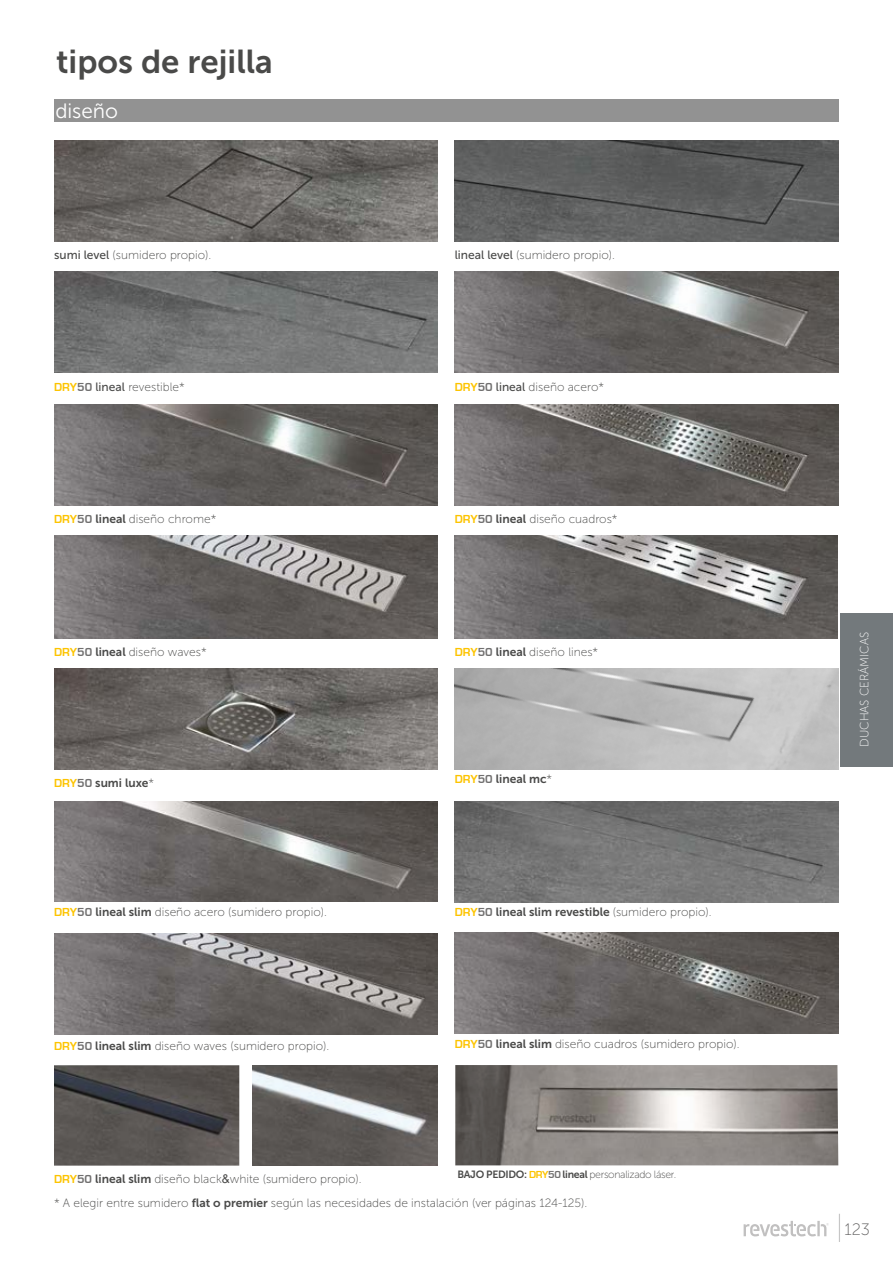
<style>
.page{position:relative;width:893px;height:1263px;background:#fff}
.page>*{position:absolute;margin:0;border:0;box-sizing:border-box;transform-origin:0 0}
.t1{font:33px "Museo Sans 700";color:#4a4a49}
.t2{font:20.7px "Museo Sans 300";color:#fff}
.t3{font:16.5px "Museo Sans 100";color:#646363}
.t4{font:12px "Museo Sans 100";color:#4a4a49}
.t5{font:12px "Museo Sans 700";color:#4a4a49}
.t6{font:12px "Museo Sans 100";color:#fff}
.t7{font:10.5px "Museo Sans 100";letter-spacing:-.03em;color:#4a4a49}
.s1{font-family:"Museo Sans 500"}
.s2{font-family:"Eurostile";font-weight:700;color:#fdc400}
.s3{font-family:"Eurostile";font-weight:700;color:#706f6f}
.s4{font-family:"Museo Sans 700"}
.s5{font-family:"Museo Sans 100"}
.s6{font-family:"Arial"}
</style>
<div class="page">
<svg style="left:744px;top:1221px;width:85px;height:15px"></svg>
<svg style="left:839px;top:1214px;width:1px;height:28px"></svg>
<div style="left:54px;top:99px;width:784px;height:22px;background:#929292"></div>
<img style="left:54px;top:271px;width:384px;height:101px">
<img style="left:455px;top:271px;width:383px;height:101px">
<img style="left:54px;top:141px;width:384px;height:100px">
<img style="left:455px;top:141px;width:383px;height:100px">
<img style="left:54px;top:404px;width:384px;height:101px">
<img style="left:455px;top:404px;width:383px;height:101px">
<img style="left:54px;top:535px;width:384px;height:103px">
<img style="left:455px;top:535px;width:382px;height:103px">
<img style="left:54px;top:668px;width:384px;height:101px">
<img style="left:455px;top:933px;width:383px;height:101px">
<img style="left:54px;top:933px;width:384px;height:101px">
<img style="left:455px;top:802px;width:383px;height:100px">
<img style="left:455px;top:669px;width:383px;height:100px">
<img style="left:54px;top:802px;width:383px;height:100px">
<img style="left:54px;top:1065px;width:185px;height:100px">
<img style="left:252px;top:1065px;width:185px;height:100px">
<img style="left:455px;top:1065px;width:383px;height:100px">
<div style="left:841px;top:613px;width:52px;height:153px;background:#73797c"></div>
<h1 class="t1" style="left:56px;top:43px;width:218px">tipos de rejilla</h1>
<h2 class="t2" style="left:55px;top:100px;width:64px">diseño</h2>
<p class="t4" style="left:54px;top:248px;width:159px"><span class="s1">sumi level</span> (sumidero propio).</p>
<p class="t4" style="left:455px;top:248px;width:162px"><span class="s1">lineal level</span> (sumidero propio).</p>
<p class="t4" style="left:54px;top:380px;width:132px"><span class="s2">DRY</span><span class="s3">50</span> <span class="s1">lineal</span> revestible*</p>
<p class="t4" style="left:455px;top:380px;width:151px"><span class="s2">DRY</span><span class="s3">50</span> <span class="s1">lineal</span> diseño acero*</p>
<p class="t4" style="left:54px;top:513px;width:164px"><span class="s2">DRY</span><span class="s3">50</span> <span class="s4">lineal</span> diseño chrome*</p>
<p class="t4" style="left:455px;top:513px;width:164px"><span class="s2">DRY</span><span class="s3">50</span> <span class="s4">lineal</span> diseño cuadros*</p>
<p class="t4" style="left:54px;top:646px;width:154px"><span class="s2">DRY</span><span class="s3">50</span> <span class="s4">lineal</span> diseño waves*</p>
<p class="t4" style="left:455px;top:646px;width:145px"><span class="s2">DRY</span><span class="s3">50</span> <span class="s4">lineal</span> diseño lines*</p>
<p class="t5" style="left:54px;top:776px;width:102px"><span class="s2">DRY</span><span class="s3">50</span> sumi luxe<span class="s5">*</span></p>
<p class="t5" style="left:455px;top:772px;width:99px"><span class="s2">DRY</span><span class="s3">50</span> lineal mc<span class="s5">*</span></p>
<p class="t4" style="left:54px;top:905px;width:274px"><span class="s2">DRY</span><span class="s3">50</span> <span class="s4">lineal slim</span> diseño acero (sumidero propio).</p>
<p class="t5" style="left:455px;top:905px;width:258px"><span class="s2">DRY</span><span class="s3">50</span> lineal slim revestible <span class="s5">(sumidero propio).</span></p>
<p class="t4" style="left:54px;top:1039px;width:277px"><span class="s2">DRY</span><span class="s3">50</span> <span class="s4">lineal slim</span> diseño waves (sumidero propio).</p>
<p class="t4" style="left:455px;top:1037px;width:287px"><span class="s2">DRY</span><span class="s3">50</span> <span class="s4">lineal slim</span> diseño cuadros (sumidero propio).</p>
<p class="t4" style="left:54px;top:1173px;width:309px"><span class="s2">DRY</span><span class="s3">50</span> <span class="s4">lineal slim</span> diseño black<span class="s6">&amp;</span>white (sumidero propio).</p>
<p class="t7" style="left:458px;top:1169px;width:220px"><span class="s4">BAJO PEDIDO:</span> <span class="s2">DRY</span><span class="s3">50</span> <span class="s4">lineal</span> personalizado láser.</p>
<p class="t4" style="left:54px;top:1196px;width:535px">* A elegir entre sumidero <span class="s4">flat o premier</span> según las necesidades de instalación (ver páginas 124-125).</p>
<p class="t6" style="left:858px;top:747px;width:116px;rotate:-90deg">DUCHAS CERÁMICAS</p>
<h3 class="t3" style="left:844px;top:1220px;width:27px">123</h3>
</div>
